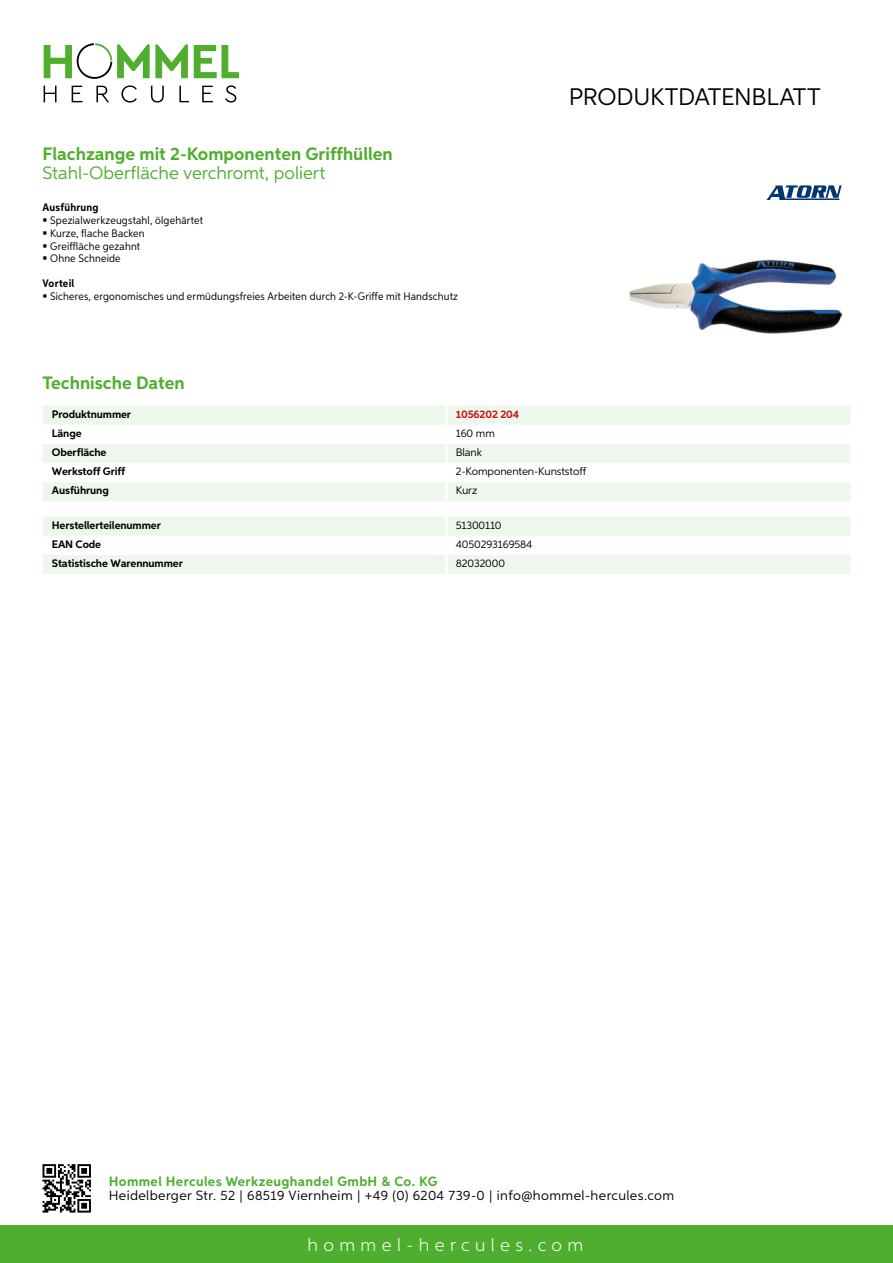
<style>
.page{position:relative;width:893px;height:1263px;background:#fff}
.page>*{position:absolute;margin:0;border:0;box-sizing:border-box;transform-origin:0 0}
.t1{font:24px "Aspira";letter-spacing:-.01em;color:#000}
.t2{font:700 18px "Aspira";color:#50ae2f}
.t3{font:18px "Aspira";color:#50ae2f}
.t4{font:300 18px "Aspira";letter-spacing:.3em;color:#fff}
.t5{font:13.5px "Aspira";letter-spacing:.03em;color:#000}
.t6{font:700 13.5px "Aspira";letter-spacing:.03em;color:#50ae2f}
.t7{font:10.95px/12.8px "Aspira Nar";letter-spacing:.015em;color:#000}
.t8{font:700 10.95px "Aspira";letter-spacing:-.01em;color:#000}
.t9{font:10.95px "Aspira";letter-spacing:-.01em;color:#000}
.t10{font:700 10.95px "Aspira Nar";letter-spacing:.02em;color:#000}
.t11{font:700 10.95px "Aspira";letter-spacing:-.01em;color:#cd1013}
</style>
<div class="page">
<div style="left:0;top:1226px;width:893px;height:37px;background:#50ae2f"></div>
<svg style="left:43px;top:1164px;width:48px;height:48px"></svg>
<svg style="left:194px;top:45px;width:45px;height:33px"></svg>
<svg style="left:44px;top:43px;width:144px;height:36px"></svg>
<svg style="left:44px;top:86px;width:13px;height:16px"></svg>
<svg style="left:72px;top:86px;width:10px;height:16px"></svg>
<svg style="left:96px;top:86px;width:13px;height:16px"></svg>
<svg style="left:121px;top:85px;width:16px;height:18px"></svg>
<svg style="left:151px;top:86px;width:13px;height:17px"></svg>
<svg style="left:179px;top:86px;width:10px;height:16px"></svg>
<svg style="left:202px;top:86px;width:11px;height:16px"></svg>
<svg style="left:225px;top:85px;width:11px;height:18px"></svg>
<div style="left:43px;top:406px;width:807px;height:95px;background:#eef7eb"></div>
<svg style="left:43px;top:425px;width:807px;height:57px"></svg>
<hr style="left:445px;top:406px;width:3px;height:19px;background:#fff">
<hr style="left:445px;top:425px;width:3px;height:19px;background:#fff">
<hr style="left:445px;top:444px;width:3px;height:19px;background:#fff">
<hr style="left:445px;top:463px;width:3px;height:19px;background:#fff">
<hr style="left:445px;top:482px;width:3px;height:19px;background:#fff">
<svg style="left:43px;top:517px;width:807px;height:57px"></svg>
<hr style="left:445px;top:555px;width:3px;height:19px;background:#fff">
<img style="left:629px;top:259px;width:213px;height:74px">
<svg style="left:766px;top:185px;width:76px;height:15px"></svg>
<h2 class="t2" style="left:43px;top:142px;width:352px">Flachzange mit 2-Komponenten Griffhüllen</h2>
<h2 class="t3" style="left:43px;top:162px;width:284px">Stahl-Oberfläche verchromt, poliert</h2>
<p class="t10" style="left:43px;top:201px;width:58px">Ausführung</p>
<p class="t7" style="left:50px;top:214px;width:155px">Spezialwerkzeugstahl, ölgehärtet<br>Kurze, flache Backen<br>Greiffläche gezahnt<br>Ohne Schneide</p>
<p class="t10" style="left:43px;top:276px;width:33px">Vorteil</p>
<p class="t7" style="left:50px;top:289px;width:409px">Sicheres, ergonomisches und ermüdungsfreies Arbeiten durch 2-K-Griffe mit Handschutz</p>
<h1 class="t1" style="left:569px;top:82px;width:253px">Produktdatenblatt</h1>
<h2 class="t2" style="left:43px;top:371px;width:144px">Technische Daten</h2>
<p class="t8" style="left:52px;top:407px;width:81px">Produktnummer</p>
<p class="t11" style="left:456px;top:407px;width:65px">1056202 204</p>
<p class="t8" style="left:52px;top:426px;width:31px">Länge</p>
<p class="t9" style="left:456px;top:426px;width:41px">160 mm</p>
<p class="t8" style="left:52px;top:445px;width:56px">Oberfläche</p>
<p class="t9" style="left:456px;top:445px;width:28px">Blank</p>
<p class="t8" style="left:52px;top:464px;width:75px">Werkstoff Griff</p>
<p class="t9" style="left:456px;top:464px;width:132px">2-Komponenten-Kunststoff</p>
<p class="t8" style="left:52px;top:484px;width:58px">Ausführung</p>
<p class="t9" style="left:456px;top:484px;width:23px">Kurz</p>
<p class="t8" style="left:52px;top:518px;width:111px">Herstellerteilenummer</p>
<p class="t9" style="left:456px;top:518px;width:47px">51300110</p>
<p class="t8" style="left:52px;top:537px;width:51px">EAN Code</p>
<p class="t9" style="left:456px;top:537px;width:78px">4050293169584</p>
<p class="t8" style="left:52px;top:556px;width:132px">Statistische Warennummer</p>
<p class="t9" style="left:456px;top:556px;width:51px">82032000</p>
<p class="t6" style="left:109px;top:1172px;width:330px">Hommel Hercules Werkzeughandel GmbH &amp; Co. KG</p>
<p class="t5" style="left:109px;top:1187px;width:567px">Heidelberger Str. 52 | 68519 Viernheim | +49 (0) 6204 739-0 | info@hommel-hercules.com</p>
<h2 class="t4" style="left:307px;top:1234px;width:277px">hommel-hercules.com</h2>
</div>
